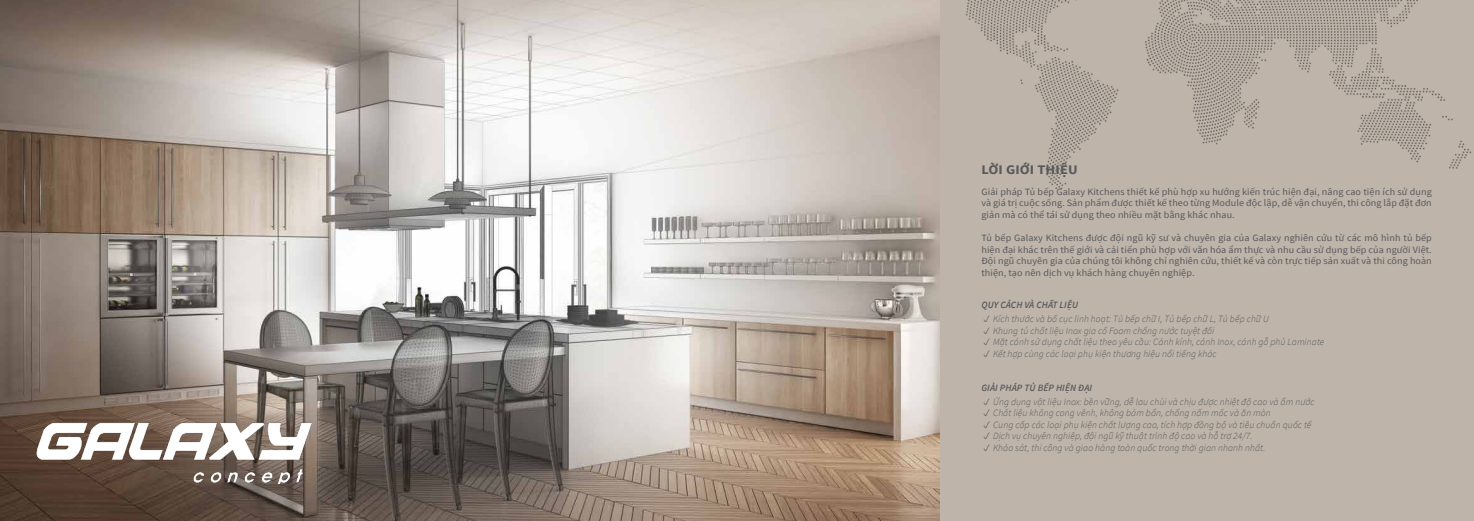
<style>
.page{position:relative;width:1474px;height:521px;background:#fff}
.page>*{position:absolute;margin:0;border:0;box-sizing:border-box;transform-origin:0 0}
.t1{font:700 13.12px "Source Sans Pro";letter-spacing:.01em;color:#58595b;scale:1.1 1}
.t2{font:italic 300 9.62px/11.5px "Source Sans Pro";letter-spacing:.01em;color:#58595b}
.t3{font:9.62px/11.5px "Source Sans Pro";letter-spacing:.01em;color:#58595b;text-align:justify;scale:1.05 1}
.t4{font:italic 600 9.62px "Source Sans Pro";letter-spacing:.01em;color:#58595b}
</style>
<div class="page">
<div style="left:940px;top:0;width:533px;height:521px;background:#beb4aa"></div>
<img style="left:0;top:0;width:939px;height:521px">
<img style="left:939px;top:0;width:532px;height:188px">
<img style="left:25px;top:422px;width:299px;height:62px">
<h1 class="t1" style="left:981px;top:161px;width:89px">LỜI GIỚI THIỆU</h1>
<p class="t3" style="left:981px;top:186px;width:430px">Giải pháp Tủ bếp Galaxy Kitchens thiết kế phù hợp xu hướng kiến trúc hiện đại, nâng cao tiện ích sử dụng và giá trị cuộc sống. Sản phẩm được thiết kế theo từng Module độc lập, dễ vận chuyển, thi công lắp đặt đơn giản mà có thể tái sử dụng theo nhiều mặt bằng khác nhau.</p>
<p class="t3" style="left:981px;top:232px;width:430px">Tủ bếp Galaxy Kitchens được đội ngũ kỹ sư và chuyên gia của Galaxy nghiên cứu từ các mô hình tủ bếp hiện đại khác trên thế giới và cải tiến phù hợp với văn hóa ẩm thực và nhu cầu sử dụng bếp của người Việt.<br>Đội ngũ chuyên gia của chúng tôi không chỉ nghiên cứu, thiết kế và còn trực tiếp sản xuất và thi công hoàn thiện, tạo nên dịch vụ khách hàng chuyên nghiệp.</p>
<p class="t4" style="left:981px;top:299px;width:98px">QUY CÁCH VÀ CHẤT LIỆU</p>
<p class="t2" style="left:993px;top:313px;width:333px">Kích thước và bố cục linh hoạt: Tủ bếp chữ I, Tủ bếp chữ L, Tủ bếp chữ U<br>Khung tủ chất liệu Inox gia cố Foam chống nước tuyệt đối<br>Mặt cánh sử dụng chất liệu theo yêu cầu: Cánh kính, cánh Inox, cánh gỗ phủ Laminate Kết hợp cùng các loại phụ kiện thương hiệu nổi tiếng khác</p>
<p class="t4" style="left:981px;top:381px;width:112px">GIẢI PHÁP TỦ BẾP HIỆN ĐẠI</p>
<p class="t2" style="left:993px;top:395px;width:323px">Ứng dụng vật liệu Inox: bền vững, dễ lau chùi và chịu được nhiệt độ cao và ẩm nước Chất liệu không cong vênh, không bám bẩn, chống nấm mốc và ăn mòn<br>Cung cấp các loại phụ kiện chất lượng cao, tích hợp đồng bộ và tiêu chuẩn quốc tế Dịch vụ chuyên nghiệp, đội ngũ kỹ thuật trình độ cao và hỗ trợ 24/7.<br>Khảo sát, thi công và giao hàng toàn quốc trong thời gian nhanh nhất.</p>
</div>
